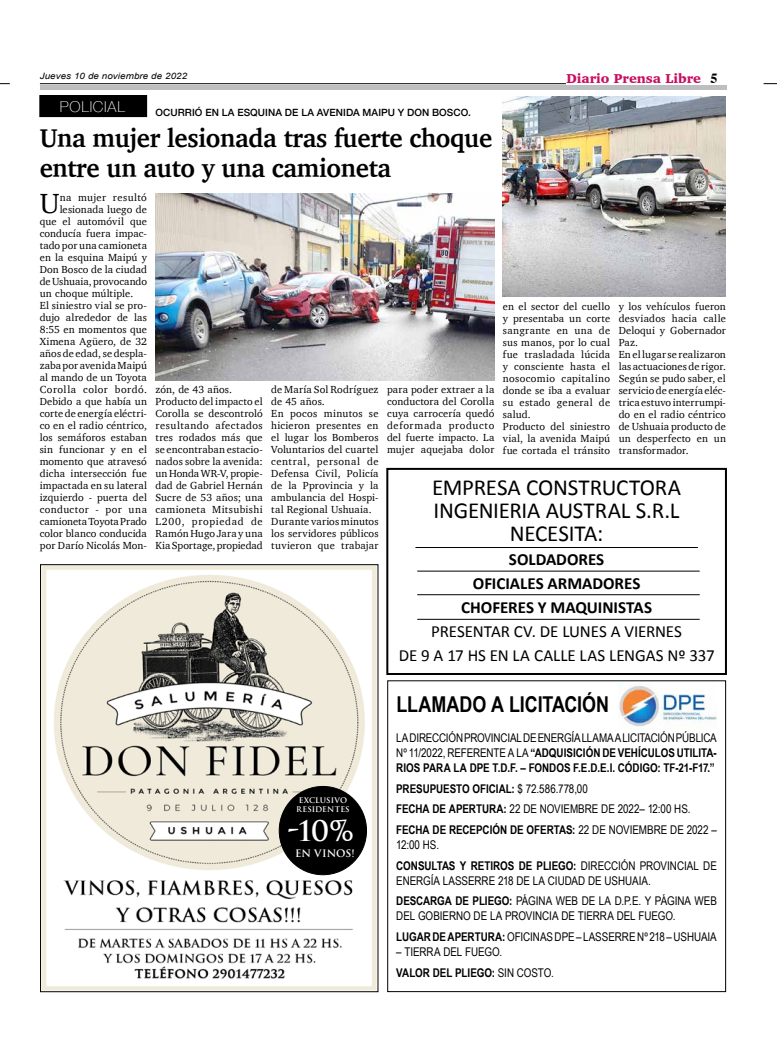
<style>
.page{position:relative;width:777px;height:1063px;background:#fff}
.page>*{position:absolute;margin:0;border:0;box-sizing:border-box;transform-origin:0 0}
.t1{font:28.4px "Charter";color:#000}
.t2{font:700 27.8px "Trajan";color:#fff}
.t3{font:700 26.5px/29.3px "Charter";letter-spacing:-.01em;color:#000;scale:.95 1}
.t4{font:23px/23px "Calibri";letter-spacing:-.01em;color:#000;text-align:center}
.t5{font:700 21.8px "Arial Narrow";letter-spacing:-.005em;color:#000}
.t6{font:17px/24px "Calibri";letter-spacing:-.005em;color:#000;text-align:center}
.t7{font:700 17px/24px "Calibri";color:#000;text-align:center}
.t8{font:100 15px "Helvetica Neue";letter-spacing:.05em;color:#fff}
.t9{font:700 14px "Times";color:#000}
.t10{font:900 13.2px "Charter";color:#c80c5f}
.t11{font:12px/20.7px "Arial Narrow";color:#000}
.t12{font:700 12px/15px "Arial Narrow";color:#000;text-align:justify}
.t13{font:10.5px/12px "Charter";letter-spacing:.015em;color:#000}
.t14{font:10.5px "Charter";letter-spacing:.045em;color:#000}
.t15{font:10.5px "Charter";letter-spacing:-.005em;color:#000}
.t16{font:10.5px "Charter";letter-spacing:-.01em;color:#000}
.t17{font:10.5px "Charter";letter-spacing:.035em;color:#000}
.t18{font:700 10.1px "Trajan";letter-spacing:.005em;color:#fff}
.t19{font:500 10px "Helvetica Neue";letter-spacing:.01em;color:#000}
.t20{font:italic 8.8px "Arial";letter-spacing:.01em;color:#000;scale:1.11 1}
.t21{font:700 7.6px/9.1px "Trajan";letter-spacing:.005em;color:#fff;text-align:center}
.s1{font-weight:400}
.s2{font-weight:700}
</style>
<div class="page">
<hr style="left:40px;top:83px;width:526px;height:1px;background:#000">
<hr style="left:40px;top:85px;width:686px;height:4px;background:#bcbec0">
<svg style="left:763px;top:83px;width:14px;height:1px"></svg>
<div style="left:387px;top:680px;width:339px;height:312px;border:1px solid #000"></div>
<img style="left:619px;top:684px;width:97px;height:46px">
<img style="left:42px;top:566px;width:334px;height:424px">
<div style="left:40px;top:564px;width:338px;height:428px;border:1px solid #000"></div>
<div style="left:279px;top:786px;width:87px;height:89px;background:#000;border-radius:50%"></div>
<div style="left:386px;top:468px;width:341px;height:207px;border:2px solid #000"></div>
<hr style="left:417px;top:571px;width:282px;height:1px;background:#000">
<hr style="left:415px;top:547px;width:283px;height:1px;background:#000">
<hr style="left:417px;top:595px;width:282px;height:1px;background:#000">
<hr style="left:417px;top:619px;width:282px;height:1px;background:#000">
<div style="left:40px;top:96px;width:107px;height:21px;background:#000"></div>
<div style="left:40px;top:95px;width:107px;height:22px;border:1px solid #000"></div>
<img style="left:503px;top:96px;width:223px;height:201px">
<img style="left:155px;top:194px;width:339px;height:186px">
<p class="t20" style="left:40px;top:70px;width:134px">Jueves 10 de noviembre de 2022</p>
<p class="t10" style="left:566px;top:71px;width:136px">Diario Prensa Libre</p>
<h3 class="t8" style="left:60px;top:95px;width:66px">POLICIAL</h3>
<p class="t19" style="left:155px;top:105px;width:317px">OCURRIÓ EN LA ESQUINA DE LA AVENIDA MAIPU Y DON BOSCO.</p>
<h3 class="t3" style="left:40px;top:123px;width:478px">Una mujer lesionada tras fuerte choque entre un auto y una camioneta</h3>
<h3 class="t9" style="left:710px;top:65px;width:8px">5</h3>
<h1 class="t1" style="left:40px;top:179px;width:21px">U</h1>
<p class="t14" style="left:60px;top:189px;width:89px">na mujer resultó</p>
<p class="t13" style="left:60px;top:204px;width:89px">lesionada luego de</p>
<p class="t13" style="left:40px;top:216px;width:109px">que el automóvil que</p>
<p class="t13" style="left:40px;top:228px;width:109px">conducía fuera impac-</p>
<p class="t13" style="left:40px;top:240px;width:109px">tado por una camioneta</p>
<p class="t13" style="left:40px;top:252px;width:109px">en la esquina Maipú y</p>
<p class="t13" style="left:40px;top:264px;width:109px">Don Bosco de la ciudad</p>
<p class="t15" style="left:40px;top:273px;width:109px">de Ushuaia, provocando</p>
<p class="t13" style="left:40px;top:288px;width:95px">un choque múltiple.</p>
<p class="t13" style="left:40px;top:300px;width:109px">El siniestro vial se pro-</p>
<p class="t13" style="left:40px;top:312px;width:109px">dujo alrededor de las</p>
<p class="t13" style="left:40px;top:324px;width:109px">8:55 en momentos que</p>
<p class="t13" style="left:40px;top:336px;width:109px">Ximena Agüero, de 32</p>
<p class="t13" style="left:40px;top:348px;width:109px">años de edad, se despla-</p>
<p class="t13" style="left:40px;top:360px;width:109px">zaba por avenida Maipú</p>
<p class="t13" style="left:40px;top:372px;width:109px">al mando de un Toyota</p>
<p class="t14" style="left:40px;top:381px;width:109px">Corolla color bordó.</p>
<p class="t13" style="left:40px;top:396px;width:109px">Debido a que había un</p>
<p class="t13" style="left:40px;top:408px;width:109px">corte de energía eléctri-</p>
<p class="t13" style="left:40px;top:420px;width:109px">co en el radio céntrico,</p>
<p class="t13" style="left:40px;top:432px;width:109px">los semáforos estaban</p>
<p class="t13" style="left:40px;top:444px;width:109px">sin funcionar y en el</p>
<p class="t13" style="left:40px;top:456px;width:109px">momento que atravesó</p>
<p class="t13" style="left:40px;top:468px;width:109px">dicha intersección fue</p>
<p class="t13" style="left:40px;top:480px;width:109px">impactada en su lateral</p>
<p class="t13" style="left:40px;top:492px;width:109px">izquierdo - puerta del</p>
<p class="t17" style="left:40px;top:501px;width:109px">conductor - por una</p>
<p class="t16" style="left:40px;top:513px;width:109px">camioneta Toyota Prado</p>
<p class="t13" style="left:40px;top:528px;width:109px">color blanco conducida</p>
<p class="t13" style="left:40px;top:540px;width:109px">por Darío Nicolás Mon-</p>
<p class="t13" style="left:155px;top:384px;width:109px">zón, de 43 años.<br>Producto del impacto el<br>Corolla se descontroló resultando afectados tres rodados más que se encontraban estacio&shy;nados sobre la avenida: un Honda WR-V, propie&shy;dad de Gabriel Hernán<br>Sucre de 53 años; una camioneta Mitsubishi<br>L200, propiedad de<br>Ramón Hugo Jara y una<br>Kia Sportage, propiedad</p>
<p class="t13" style="left:271px;top:384px;width:109px">de María Sol Rodríguez de 45 años.<br>En pocos minutos se hicieron presentes en el lugar los Bomberos<br>Voluntarios del cuartel central, personal de<br>Defensa Civil, Policía de la Pprovincia y la ambulancia del Hospi&shy;tal Regional Ushuaia.<br>Durante varios minutos los servidores públicos tuvieron que trabajar</p>
<p class="t13" style="left:387px;top:384px;width:109px;text-align:justify">para poder extraer a la conductora del Corolla cuya carrocería quedó deformada producto del fuerte impacto. La mujer aquejaba dolor</p>
<p class="t13" style="left:503px;top:300px;width:109px">en el sector del cuello y presentaba un corte sangrante en una de sus manos, por lo cual fue trasladada lúcida y consciente hasta el nosocomio capitalino donde se iba a evaluar su estado general de salud.<br>Producto del siniestro vial, la avenida Maipú fue cortada el tránsito</p>
<p class="t13" style="left:618px;top:300px;width:109px">y los vehículos fueron desviados hacia calle<br>Deloqui y Gobernador<br>Paz.<br>En el lugar se realizaron las actuaciones de rigor.<br>Según se pudo saber, el servicio de energía eléc&shy;trica estuvo interrumpi&shy;do en el radio céntrico de Ushuaia producto de un desperfecto en un transformador.</p>
<h3 class="t4" style="left:432px;top:475px;width:250px">EMPRESA CONSTRUCTORA<br>INGENIERIA AUSTRAL S.R.L<br>NECESITA:</h3>
<h3 class="t7" style="left:461px;top:546px;width:192px">SOLDADORES<br>OFICIALES ARMADORES<br>CHOFERES Y MAQUINISTAS</h3>
<h3 class="t6" style="left:399px;top:618px;width:317px">PRESENTAR CV. DE LUNES A VIERNES<br>DE 9 A 17 HS EN LA CALLE LAS LENGAS Nº 337</h3>
<p class="t21" style="left:296px;top:796px;width:55px">EXCLUSIVO<br>RESIDENTES</p>
<p class="t18" style="left:295px;top:847px;width:61px">EN VINOS!</p>
<h2 class="t2" style="left:287px;top:814px;width:68px">-10%</h2>
<h3 class="t5" style="left:396px;top:688px;width:214px">LLAMADO A LICITACIÓN</h3>
<p class="t12" style="left:396px;top:730px;width:322px"><span class="s1">LA DIRECCIÓN PROVINCIAL DE ENERGÍA LLAMA A LICITACIÓN PÚBLICA Nº 11/2022, REFERENTE A LA</span> “ADQUISICIÓN DE VEHÍCULOS UTILITA-RIOS PARA LA DPE T.D.F. – FONDOS F.E.D.E.I. CÓDIGO: TF-21-F17.”</p>
<p class="t11" style="left:396px;top:778px;width:322px"><span class="s2">PRESUPUESTO OFICIAL:</span> $ 72.586.778,00<br><span class="s2">FECHA DE APERTURA:</span> 22 DE NOVIEMBRE DE 2022– 12:00 HS.<br><span class="s2">FECHA DE RECEPCIÓN DE OFERTAS:</span> 22 DE NOVIEMBRE DE 2022 –</p>
<p class="t11" style="left:396px;top:834px;width:322px">12:00 HS.<br><span class="s2">CONSULTAS Y RETIROS DE PLIEGO:</span> DIRECCIÓN PROVINCIAL DE</p>
<p class="t11" style="left:396px;top:870px;width:322px">ENERGÍA LASSERRE 218 DE LA CIUDAD DE USHUAIA.<br><span class="s2">DESCARGA DE PLIEGO:</span> PÁGINA WEB DE LA D.P.E. Y PÁGINA WEB</p>
<p class="t11" style="left:396px;top:905px;width:322px">DEL GOBIERNO DE LA PROVINCIA DE TIERRA DEL FUEGO.<br><span class="s2">LUGAR DE APERTURA:</span> OFICINAS DPE – LASSERRE Nº 218 – USHUAIA</p>
<p class="t11" style="left:396px;top:941px;width:159px">– TIERRA DEL FUEGO.<br><span class="s2">VALOR DEL PLIEGO:</span> SIN COSTO.</p>
</div>
